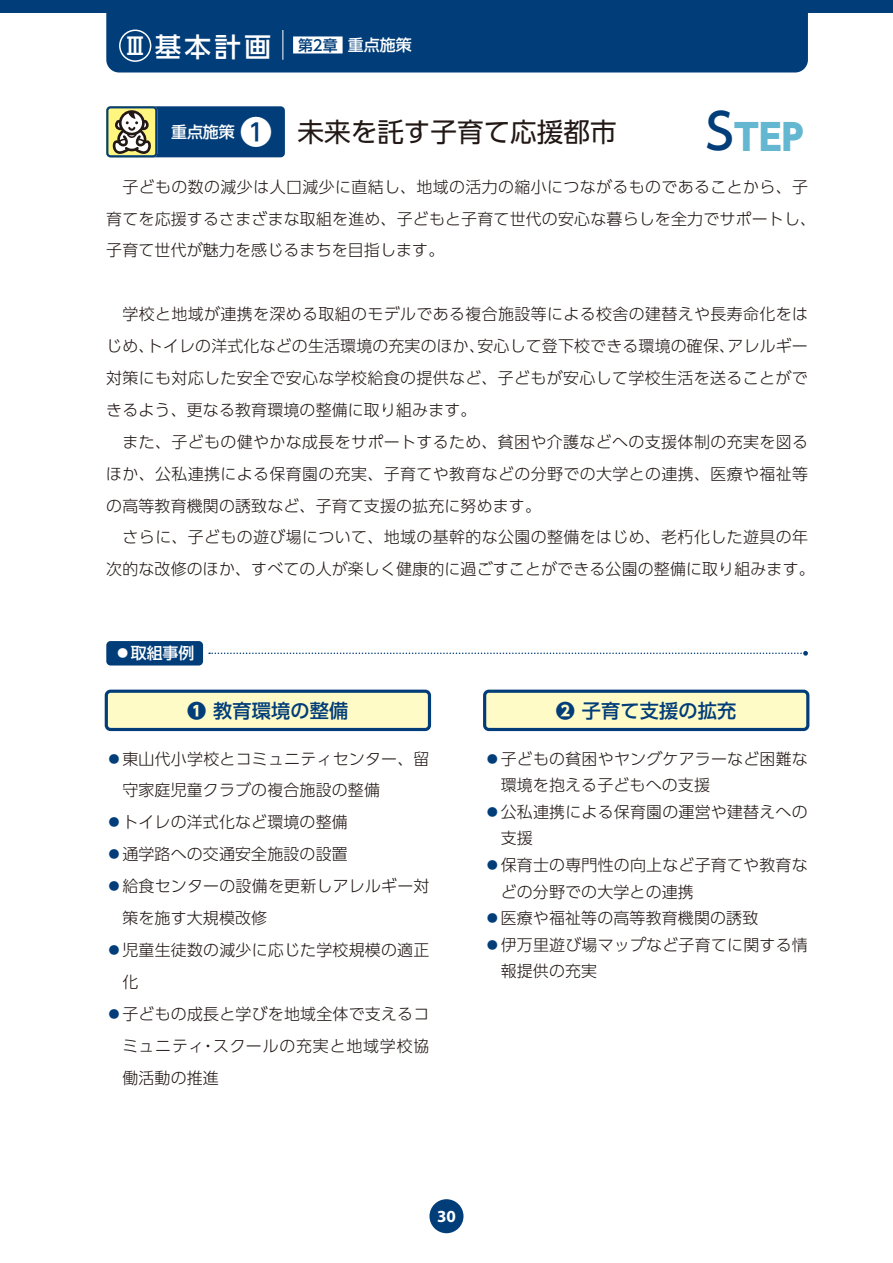
<style>
.page{position:relative;width:893px;height:1263px;background:#fff}
.page>*{position:absolute;margin:0;border:0;box-sizing:border-box;transform-origin:0 0}
.t1{font:800 36px "UD Shin Go Pro";color:#63b7d1}
.t2{font:26.55px "UD Shin Go Pro";color:#221815}
.t3{font:500 26.55px "UD Shin Go Pro";color:#fff}
.t4{font:500 19.2px "UD Shin Go Pro";letter-spacing:.01em;color:#003d79}
.t5{font:700 16.95px "Myriad Pro";color:#fff}
.t6{font:300 15.9px/32px "UD Shin Go Pro";letter-spacing:.015em;color:#221815}
.t7{font:300 15.9px "UD Shin Go Pro";letter-spacing:.05em;color:#221815}
.t8{font:500 15.9px "UD Shin Go Pro";color:#fff}
.s1{font-size:23.4px}
.s2{font-size:14.85px;color:#003d79}
.s3{font-weight:500;font-size:31.95px;color:#fff}
.s4{font-weight:500;font-size:49.05px;color:#003d79}
.s5{font-weight:800}
.s6{color:#003d79}
</style>
<div class="page">
<div style="left:429px;top:1199px;width:34px;height:34px;background:#003d79;border-radius:50%"></div>
<div style="left:0;top:0;width:893px;height:13px;background:#003d79"></div>
<div style="left:106px;top:13px;width:702px;height:59px;background:#003d79"></div>
<div style="left:119px;top:30px;width:32px;height:32px;border:1px solid #fff;border-radius:50%"></div>
<hr style="left:282px;top:30px;width:1px;height:30px;background:#fff">
<div style="left:293px;top:36px;width:50px;height:17px;background:#fff"></div>
<svg style="left:209px;top:651px;width:599px;height:5px"></svg>
<div style="left:106px;top:641px;width:97px;height:24px;background:#003d79;border-radius:4px"></div>
<div style="left:106px;top:691px;width:323px;height:38px;background:#fffbc7;border-radius:4px"></div>
<div style="left:105px;top:690px;width:326px;height:41px;border:3px solid #003d79;border-radius:4px"></div>
<div style="left:485px;top:691px;width:323px;height:38px;background:#fffbc7;border-radius:4px"></div>
<div style="left:483px;top:690px;width:326px;height:41px;border:3px solid #003d79;border-radius:4px"></div>
<div style="left:106px;top:106px;width:179px;height:51px;background:#003d79;border-radius:4px"></div>
<svg style="left:109px;top:106px;width:48px;height:48px;background:#b7b080"></svg>
<div style="left:106px;top:106px;width:51px;height:51px;border:2px solid #003d79;border-radius:3px"></div>
<h2 class="t3" style="left:124px;top:25px;width:149px"><span class="s1">Ⅲ</span> 基本計画</h2>
<p class="t8" style="left:298px;top:32px;width:115px"><span class="s2">第2章</span> 重点施策</p>
<h2 class="t2" style="left:171px;top:110px;width:447px"><sup>重点施策</sup> <span class="s3">❶</span> 未来を託す子育て応援都市</h2>
<h1 class="t1" style="left:706px;top:108px;width:99px"><span class="s4">S</span>TEP</h1>
<p class="t6" style="left:106px;top:170px;width:711px">　子どもの数の減少は人口減少に直結し、地域の活力の縮小につながるものであることから、子育てを応援するさまざまな取組を進め、子どもと子育て世代の安心な暮らしを全力でサポートし、子育て世代が魅力を感じるまちを目指します。</p>
<p class="t6" style="left:106px;top:298px;width:710px">　学校と地域が連携を深める取組のモデルである複合施設等による校舎の建替えや長寿命化をはじめ、トイレの洋式化などの生活環境の充実のほか、安心して登下校できる環境の確保、アレルギー対策にも対応した安全で安心な学校給食の提供など、子どもが安心して学校生活を送ることができるよう、更なる教育環境の整備に取り組みます。<br>　また、子どもの健やかな成長をサポートするため、貧困や介護などへの支援体制の充実を図るほか、公私連携による保育園の充実、子育てや教育などの分野での大学との連携、医療や福祉等の高等教育機関の誘致など、子育て支援の拡充に努めます。<br>　さらに、子どもの遊び場について、地域の基幹的な公園の整備をはじめ、老朽化した遊具の年次的な改修のほか、すべての人が楽しく健康的に過ごすことができる公園の整備に取り組みます。</p>
<p class="t8" style="left:115px;top:640px;width:81px">◦取組事例</p>
<p class="t4" style="left:187px;top:695px;width:162px"><span class="s5">❶</span> 教育環境の整備</p>
<p class="t6" style="left:106px;top:742px;width:325px"><span class="s6">◦</span>東山代小学校とコミュニティセンター、留</p>
<p class="t6" style="left:122px;top:774px;width:259px">守家庭児童クラブの複合施設の整備</p>
<p class="t6" style="left:106px;top:806px;width:243px"><span class="s6">◦</span>トイレの洋式化など環境の整備</p>
<p class="t6" style="left:106px;top:838px;width:243px"><span class="s6">◦</span>通学路への交通安全施設の設置</p>
<p class="t6" style="left:106px;top:869px;width:325px"><span class="s6">◦</span>給食センターの設備を更新しアレルギー対</p>
<p class="t6" style="left:122px;top:901px;width:146px">策を施す大規模改修</p>
<p class="t6" style="left:106px;top:933px;width:325px"><span class="s6">◦</span>児童生徒数の減少に応じた学校規模の適正</p>
<p class="t6" style="left:122px;top:965px;width:17px">化</p>
<p class="t6" style="left:106px;top:997px;width:325px"><span class="s6">◦</span>子どもの成長と学びを地域全体で支えるコ</p>
<p class="t7" style="left:122px;top:1033px;width:309px">ミュニティ・スクールの充実と地域学校協</p>
<p class="t6" style="left:122px;top:1061px;width:98px">働活動の推進</p>
<p class="t4" style="left:556px;top:695px;width:182px"><span class="s5">❷</span> 子育て支援の拡充</p>
<p class="t6" style="left:485px;top:742px;width:325px"><span class="s6">◦</span>子どもの貧困やヤングケアラーなど困難な</p>
<p class="t6" style="left:501px;top:769px;width:211px">環境を抱える子どもへの支援</p>
<p class="t6" style="left:485px;top:795px;width:325px"><span class="s6">◦</span>公私連携による保育園の運営や建替えへの</p>
<p class="t6" style="left:501px;top:822px;width:34px">支援</p>
<p class="t6" style="left:485px;top:848px;width:325px"><span class="s6">◦</span>保育士の専門性の向上など子育てや教育な</p>
<p class="t6" style="left:501px;top:875px;width:195px">どの分野での大学との連携</p>
<p class="t6" style="left:485px;top:901px;width:275px"><span class="s6">◦</span>医療や福祉等の高等教育機関の誘致</p>
<p class="t6" style="left:485px;top:928px;width:325px"><span class="s6">◦</span>伊万里遊び場マップなど子育てに関する情</p>
<p class="t6" style="left:501px;top:955px;width:98px">報提供の充実</p>
<p class="t5" style="left:437px;top:1205px;width:20px">30</p>
</div>
